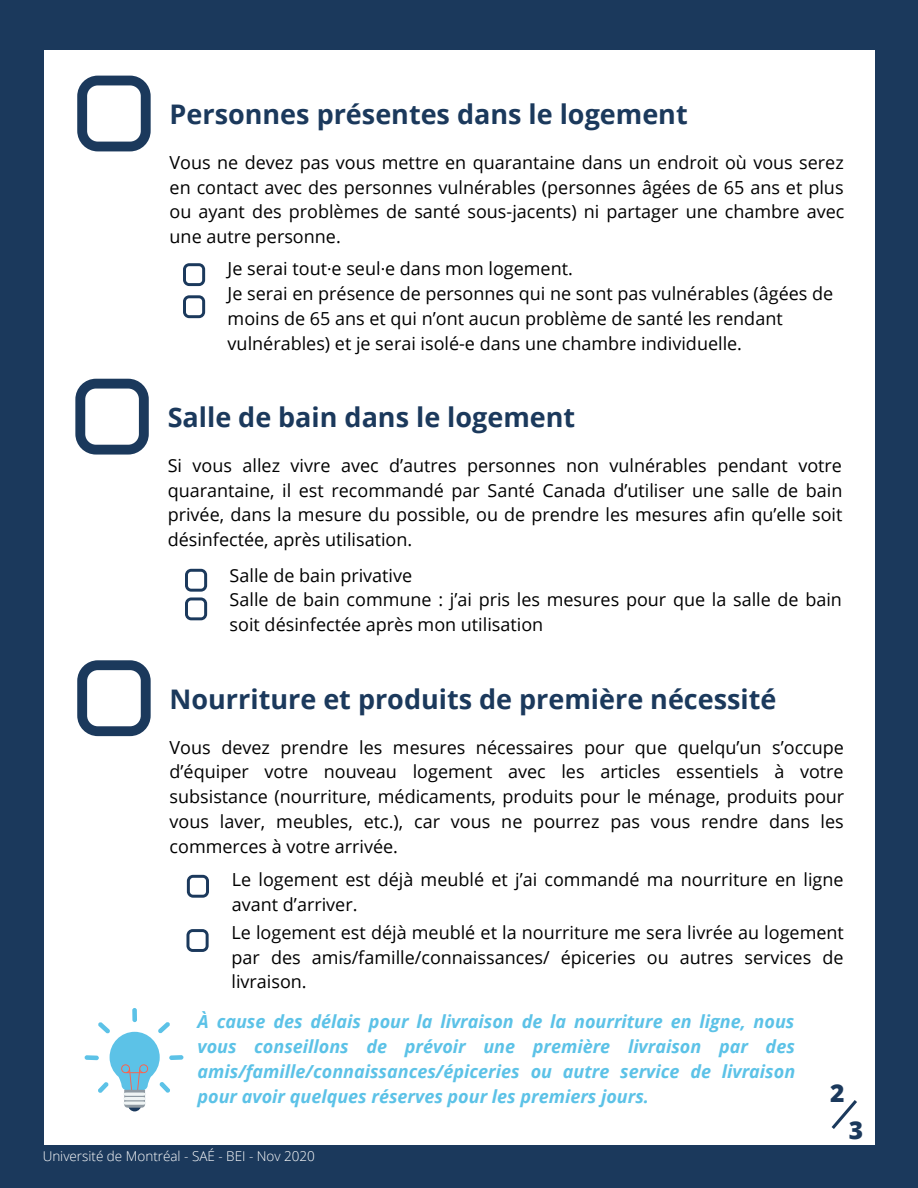
<style>
.page{position:relative;width:918px;height:1188px;background:#1b395c}
.page>*{position:absolute;margin:0;border:0;box-sizing:border-box;transform-origin:0 0}
.t1{font:700 27px "Open Sans";color:#1b395c}
.t2{font:800 24.6px "Open Sans";color:#1b395c}
.t3{font:18px/24.8px "Open Sans";color:#000;text-align:justify}
.t4{font:italic 700 18px/24.8px "Open Sans";color:#5cc2e7;text-align:justify}
.t5{font:300 13.5px "Open Sans";color:#fff}
.s1{font-family:"Liberation Serif"}
</style>
<div class="page">
<div style="left:45px;top:50px;width:830px;height:1094px;background:#fff"></div>
<svg style="left:77px;top:76px;width:74px;height:75px"></svg>
<svg style="left:75px;top:379px;width:74px;height:76px"></svg>
<svg style="left:77px;top:660px;width:74px;height:76px"></svg>
<div style="left:128px;top:1098px;width:13px;height:13px;background:#1b395c;border-radius:50%"></div>
<svg style="left:85px;top:1008px;width:99px;height:100px"></svg>
<svg style="left:832px;top:1100px;width:25px;height:29px"></svg>
<svg style="left:183px;top:263px;width:22px;height:23px"></svg>
<svg style="left:183px;top:295px;width:22px;height:23px"></svg>
<svg style="left:185px;top:569px;width:22px;height:51px"></svg>
<svg style="left:187px;top:875px;width:22px;height:23px"></svg>
<svg style="left:186px;top:929px;width:23px;height:23px"></svg>
<h1 class="t1" style="left:170px;top:95px;width:520px">Personnes présentes dans le logement</h1>
<p class="t3" style="left:170px;top:149px;width:676px">Vous ne devez pas vous mettre en quarantaine dans un endroit où vous serez en contact avec des personnes vulnérables (personnes âgées de 65 ans et plus ou ayant des problèmes de santé sous-jacents) ni partager une chambre avec une autre personne.</p>
<p class="t3" style="left:228px;top:256px;width:607px;text-align:left">Je serai tout<span class="s1">·</span>e seul<span class="s1">·</span>e dans mon logement.<br>Je serai en présence de personnes qui ne sont pas vulnérables (âgées de moins de 65 ans et qui n’ont aucun problème de santé les rendant vulnérables) et je serai isolé-e dans une chambre individuelle.</p>
<h1 class="t1" style="left:168px;top:398px;width:409px">Salle de bain dans le logement</h1>
<p class="t3" style="left:168px;top:453px;width:676px">Si vous allez vivre avec d’autres personnes non vulnérables pendant votre quarantaine, il est recommandé par Santé Canada d’utiliser une salle de bain privée, dans la mesure du possible, ou de prendre les mesures afin qu’elle soit désinfectée, après utilisation.</p>
<p class="t3" style="left:230px;top:562px;width:614px;text-align:left">Salle de bain privative<br>Salle de bain commune : j’ai pris les mesures pour que la salle de bain soit désinfectée après mon utilisation</p>
<h1 class="t1" style="left:170px;top:680px;width:608px">Nourriture et produits de première nécessité</h1>
<p class="t3" style="left:170px;top:734px;width:676px">Vous devez prendre les mesures nécessaires pour que quelqu’un s’occupe d’équiper votre nouveau logement avec les articles essentiels à votre subsistance (nourriture, médicaments, produits pour le ménage, produits pour vous laver, meubles, etc.), car vous ne pourrez pas vous rendre dans les commerces à votre arrivée.</p>
<p class="t3" style="left:232px;top:866px;width:613px">Le logement est déjà meublé et j’ai commandé ma nourriture en ligne avant d’arriver.</p>
<p class="t3" style="left:232px;top:920px;width:614px">Le logement est déjà meublé et la nourriture me sera livrée au logement par des amis/famille/connaissances/ épiceries ou autres services de livraison.</p>
<p class="t4" style="left:198px;top:1009px;width:599px">À cause des délais pour la livraison de la nourriture en ligne, nous vous conseillons de prévoir une première livraison par des amis/famille/connaissances/épiceries ou autre service de livraison pour avoir quelques réserves pour les premiers jours.</p>
<p class="t5" style="left:43px;top:1147px;width:274px">Université de Montréal - SAÉ - BEI - Nov 2020</p>
<h2 class="t2" style="left:830px;top:1076px;width:16px">2</h2>
<h2 class="t2" style="left:849px;top:1112px;width:16px">3</h2>
</div>
